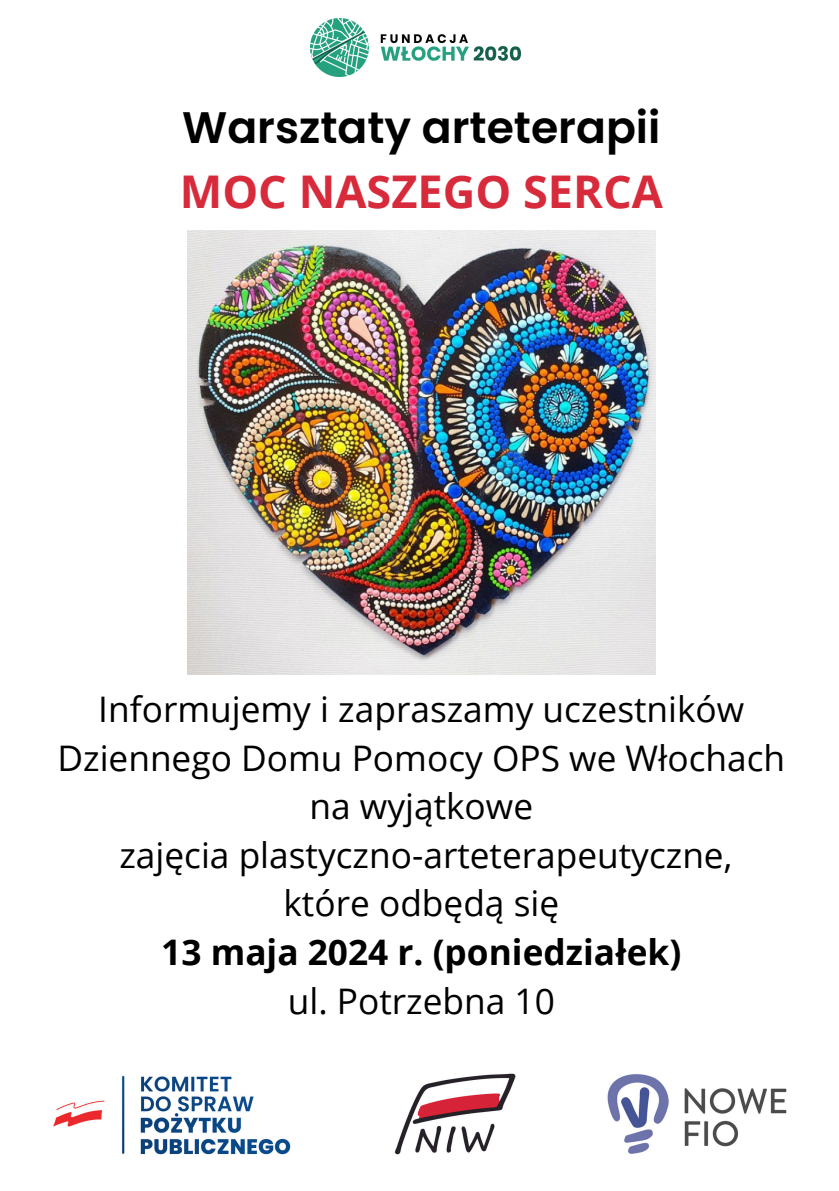
<style>
.page{position:relative;width:839px;height:1191px;background:#fff}
.page>*{position:absolute;margin:0;border:0;box-sizing:border-box;transform-origin:0 0}
.t1{font:700 45px "Open Sans";color:#d72b3c}
.t2{font:600 44.2px "Poppins";color:#000}
.t3{font:35.2px/48.6px "Open Sans";color:#000;text-align:center}
.t4{font:700 35.2px "Open Sans";color:#000}
</style>
<div class="page">
<img style="left:310px;top:18px;width:210px;height:59px">
<img style="left:53px;top:1073px;width:734px;height:82px">
<img style="left:187px;top:231px;width:468px;height:444px">
<p class="t2" style="left:182px;top:96px;width:480px">Warsztaty arteterapii</p>
<p class="t1" style="left:180px;top:160px;width:484px">MOC NASZEGO SERCA</p>
<p class="t3" style="left:57px;top:684px;width:729px">Informujemy i zapraszamy uczestników<br>Dziennego Domu Pomocy OPS we Włochach na wyjątkowe</p>
<p class="t3" style="left:119px;top:830px;width:614px">zajęcia plastyczno-arteterapeutyczne,</p>
<p class="t3" style="left:283px;top:878px;width:277px">które odbędą się</p>
<p class="t4" style="left:161px;top:927px;width:521px">13 maja 2024 r. (poniedziałek)</p>
<p class="t3" style="left:288px;top:976px;width:268px">ul. Potrzebna 10</p>
</div>
